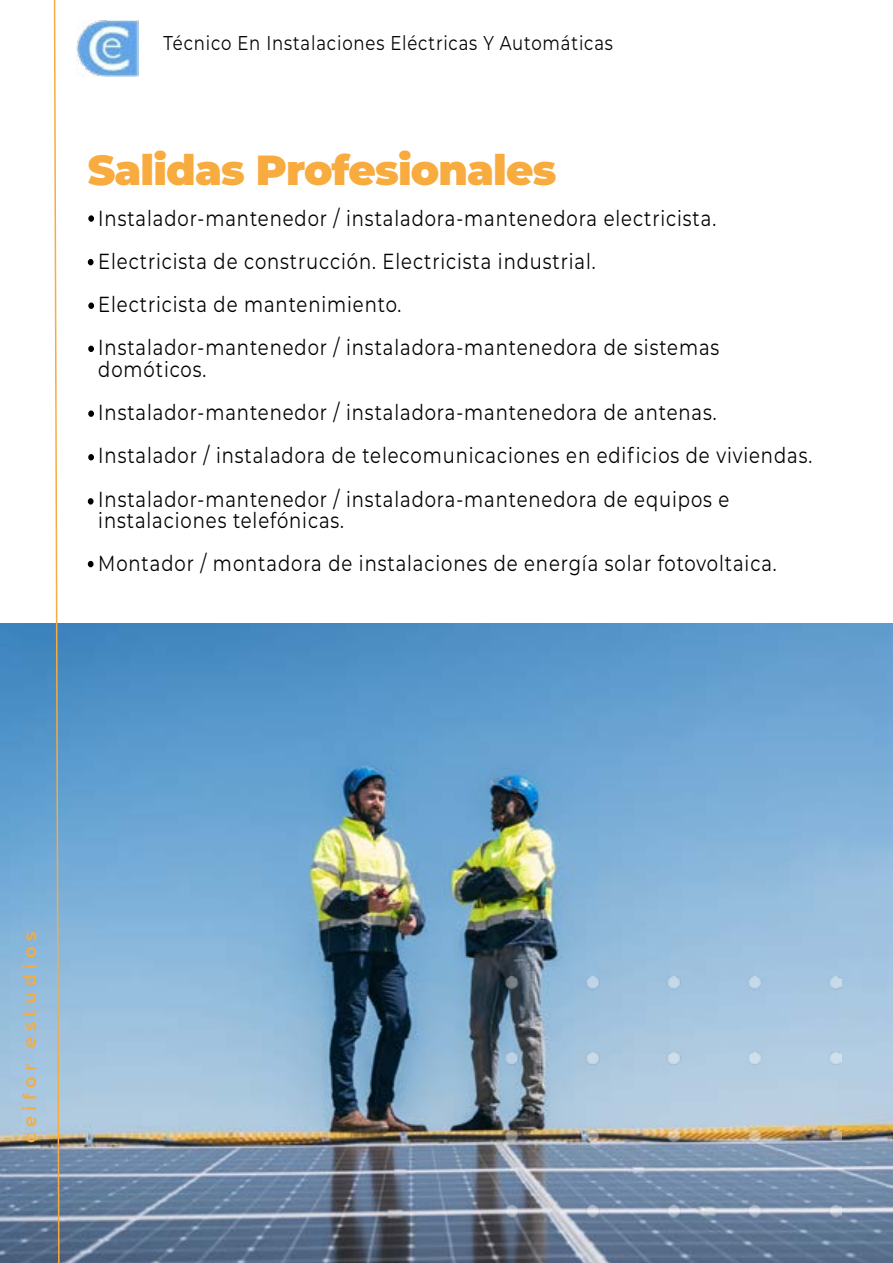
<style>
.page{position:relative;width:893px;height:1263px;background:#fff}
.page>*{position:absolute;margin:0;border:0;box-sizing:border-box;transform-origin:0 0}
.t1{font:900 42px "Montserrat";letter-spacing:-.02em;color:#f8ab3e}
.t2{font:21.75px/43.2px "Montserrat";letter-spacing:.05em;color:#000;scale:.83 1}
.t3{font:19.95px "Montserrat";letter-spacing:.05em;color:#000;scale:.83 1}
.t4{font:600 18px "Montserrat Alternates";letter-spacing:.3em;color:#f8ab3e}
</style>
<div class="page">
<img style="left:0;top:624px;width:893px;height:639px">
<img style="left:77px;top:20px;width:61px;height:57px">
<svg style="left:53px;top:0;width:7px;height:1263px"></svg>
<div style="left:88px;top:215px;width:6px;height:7px;border:2px solid #000;border-radius:50%"></div>
<svg style="left:88px;top:346px;width:6px;height:6px"></svg>
<svg style="left:88px;top:259px;width:6px;height:6px"></svg>
<div style="left:88px;top:410px;width:6px;height:7px;border:2px solid #000;border-radius:50%"></div>
<div style="left:88px;top:498px;width:6px;height:7px;border:2px solid #000;border-radius:50%"></div>
<svg style="left:88px;top:303px;width:6px;height:6px"></svg>
<svg style="left:88px;top:454px;width:6px;height:6px"></svg>
<svg style="left:88px;top:561px;width:6px;height:6px"></svg>
<img style="left:505px;top:976px;width:337px;height:287px">
<p class="t3" style="left:163px;top:30px;width:543px">Técnico En Instalaciones Eléctricas Y Automáticas</p>
<h1 class="t1" style="left:88px;top:139px;width:470px">Salidas Profesionales</h1>
<p class="t2" style="left:98px;top:196px;width:750px">Instalador-mantenedor / instaladora-mantenedora electricista.<br>Electricista de construcción. Electricista industrial.<br>Electricista de mantenimiento.<br>Instalador-mantenedor / instaladora-mantenedora de sistemas</p>
<p class="t2" style="left:98px;top:347px;width:862px">domóticos.<br>Instalador-mantenedor / instaladora-mantenedora de antenas.<br>Instalador / instaladora de telecomunicaciones en edificios de viviendas.<br>Instalador-mantenedor / instaladora-mantenedora de equipos e</p>
<p class="t2" style="left:98px;top:498px;width:819px">instalaciones telefónicas.<br>Montador / montadora de instalaciones de energía solar fotovoltaica.</p>
<p class="t4" style="left:17px;top:1143px;width:213px;rotate:-90deg">ceifor estudios</p>
</div>
